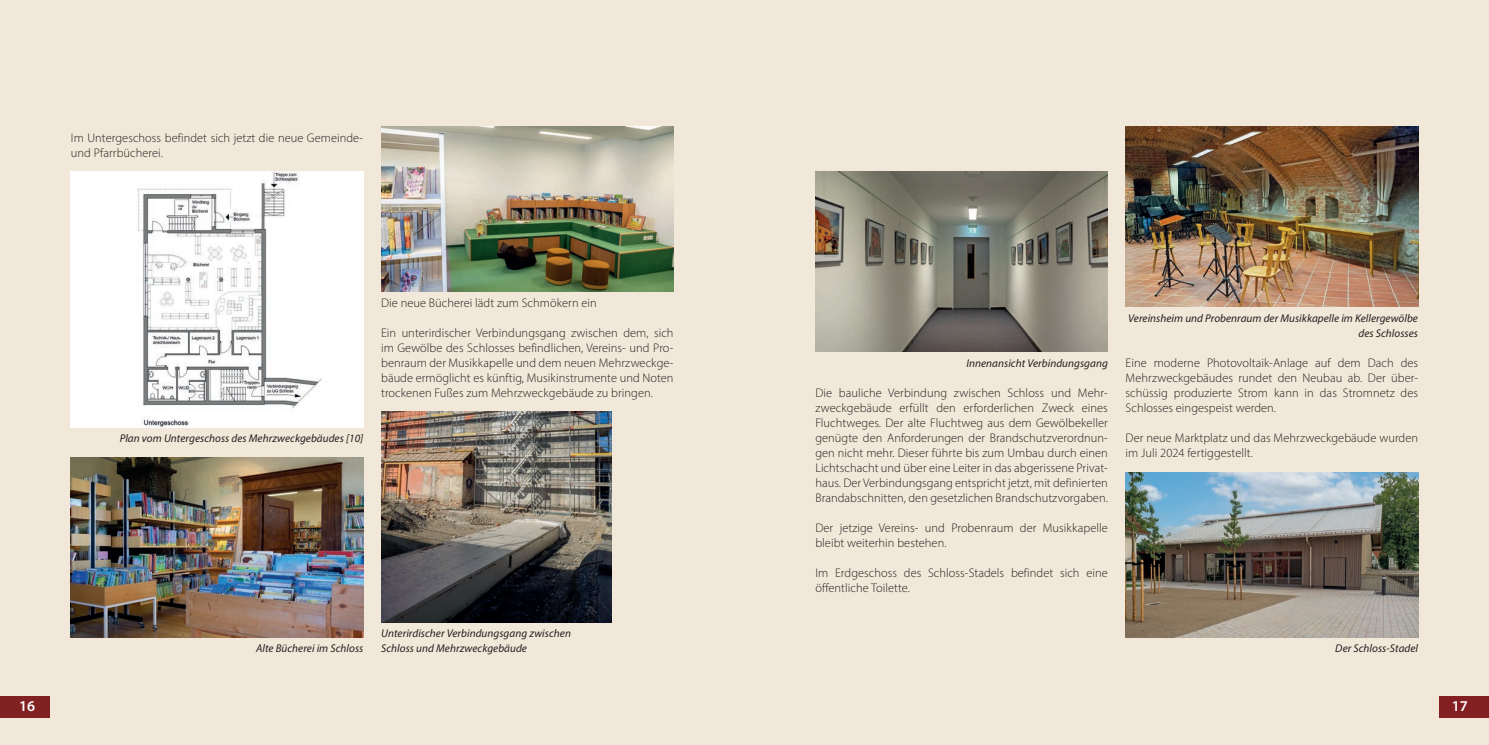
<style>
.page{position:relative;width:1489px;height:745px;background:#fff}
.page>*{position:absolute;margin:0;border:0;box-sizing:border-box;transform-origin:0 0}
.t1{font:600 15px "Myriad Pro";color:#fff}
.t2{font:300 12.5px/15px "Myriad Pro";letter-spacing:.005em;color:#231f20}
.t3{font:italic 11.25px/15px "Myriad Pro";letter-spacing:.005em;color:#231f20;text-align:right}
</style>
<div class="page">
<div style="left:0;top:0;width:1488px;height:744px;background:#f2e8d9"></div>
<div style="left:0;top:696px;width:50px;height:21px;background:#822122"></div>
<div style="left:1439px;top:696px;width:49px;height:21px;background:#822022"></div>
<img style="left:71px;top:171px;width:292px;height:255px">
<img style="left:381px;top:411px;width:231px;height:210px">
<img style="left:71px;top:457px;width:292px;height:179px">
<img style="left:381px;top:126px;width:292px;height:165px">
<img style="left:815px;top:171px;width:292px;height:180px">
<img style="left:1125px;top:126px;width:292px;height:180px">
<img style="left:1125px;top:472px;width:292px;height:164px">
<p class="t2" style="left:71px;top:131px;width:294px">Im Untergeschoss befindet sich jetzt die neue Gemeinde&shy;und Pfarrbücherei.</p>
<p class="t3" style="left:120px;top:431px;width:245px">Plan vom Untergeschoss des Mehrzweckgebäudes [10]</p>
<p class="t2" style="left:381px;top:296px;width:217px">Die neue Bücherei lädt zum Schmökern ein</p>
<p class="t2" style="left:381px;top:326px;width:294px;text-align:justify">Ein unterirdischer Verbindungsgang zwischen dem, sich im Gewölbe des Schlosses befindlichen, Vereins- und Pro&shy;benraum der Musikkapelle und dem neuen Mehrzweckge&shy;bäude ermöglicht es künftig, Musikinstrumente und Noten trockenen Fußes zum Mehrzweckgebäude zu bringen.</p>
<p class="t3" style="left:381px;top:626px;width:191px">Unterirdischer Verbindungsgang zwischen</p>
<p class="t3" style="left:256px;top:641px;width:109px">Alte Bücherei im Schloss</p>
<p class="t3" style="left:381px;top:641px;width:147px">Schloss und Mehrzweckgebäude</p>
<p class="t3" style="left:966px;top:356px;width:143px">Innenansicht Verbindungsgang</p>
<p class="t2" style="left:815px;top:386px;width:294px;text-align:justify">Die bauliche Verbindung zwischen Schloss und Mehr&shy;zweckgebäude erfüllt den erforderlichen Zweck eines Fluchtweges. Der alte Fluchtweg aus dem Gewölbekeller genügte den Anforderungen der Brandschutzverordnun&shy;gen nicht mehr. Dieser führte bis zum Umbau durch einen Lichtschacht und über eine Leiter in das abgerissene Privat&shy;haus. Der Verbindungsgang entspricht jetzt, mit definierten Brandabschnitten, den gesetzlichen Brandschutzvorgaben.</p>
<p class="t2" style="left:815px;top:521px;width:294px">Der jetzige Vereins- und Probenraum der Musikkapelle bleibt weiterhin bestehen.</p>
<p class="t2" style="left:815px;top:566px;width:294px">Im Erdgeschoss des Schloss-Stadels befindet sich eine öffentliche Toilette.</p>
<p class="t3" style="left:1128px;top:311px;width:291px">Vereinsheim und Probenraum der Musikkapelle im Kellergewölbe des Schlosses</p>
<p class="t2" style="left:1125px;top:356px;width:294px;text-align:justify">Eine moderne Photovoltaik-Anlage auf dem Dach des Mehrzweckgebäudes rundet den Neubau ab. Der über&shy;schüssig produzierte Strom kann in das Stromnetz des Schlosses eingespeist werden.</p>
<p class="t2" style="left:1125px;top:431px;width:294px">Der neue Marktplatz und das Mehrzweckgebäude wurden im Juli 2024 fertiggestellt.</p>
<p class="t3" style="left:1335px;top:641px;width:84px">Der Schloss-Stadel</p>
<p class="t1" style="left:19px;top:700px;width:18px">16</p>
<p class="t1" style="left:1451px;top:700px;width:18px">17</p>
</div>
